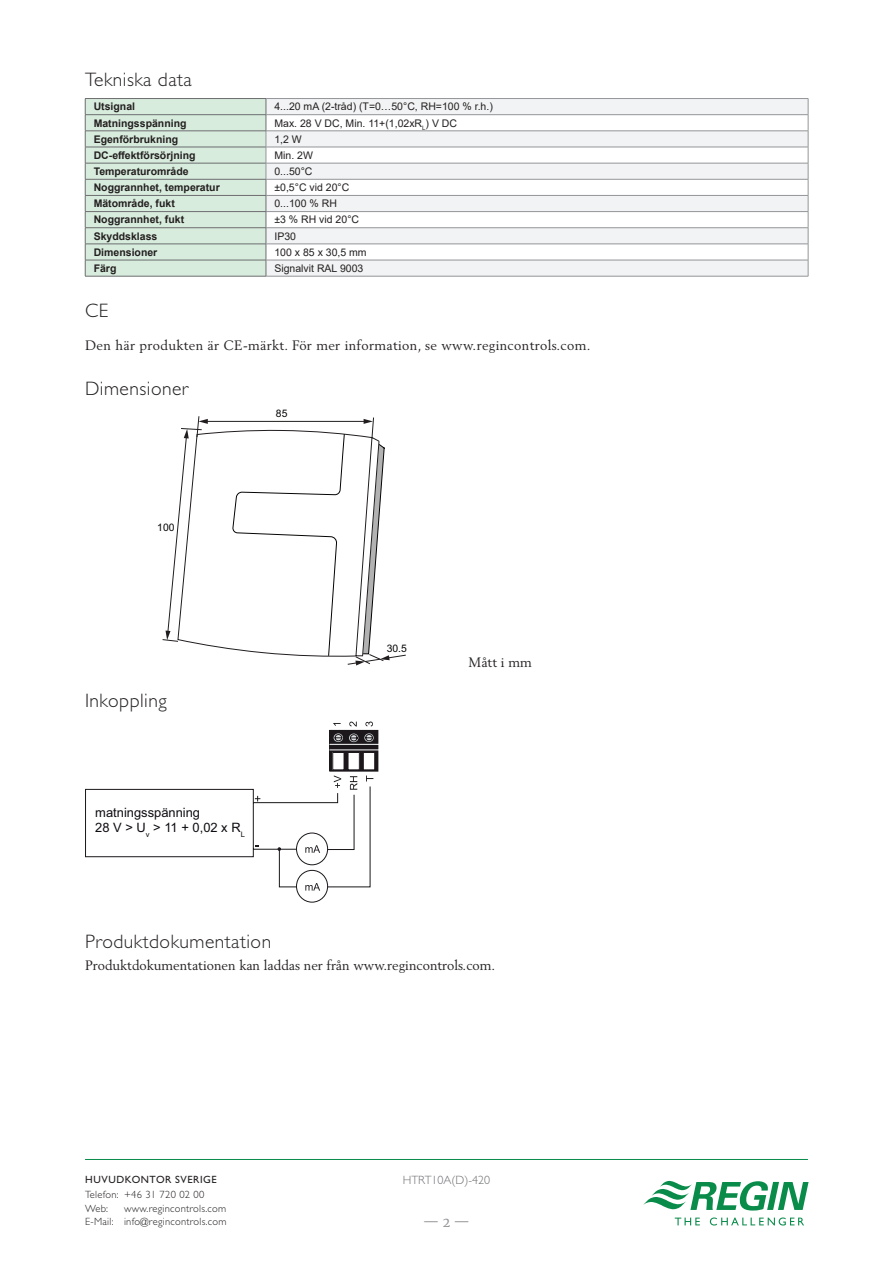
<style>
.page{position:relative;width:893px;height:1263px;background:#fff}
.page>*{position:absolute;margin:0;border:0;box-sizing:border-box;transform-origin:0 0}
.Header2{font:300 19.5px "Gill Sans Std";letter-spacing:.025em;color:#231f20}
.Header2_NewPage{font:300 19.5px "Gill Sans Std";letter-spacing:.025em;color:#231f20}
.TechnicalData{font:300 19.5px "Gill Sans Std";color:#231f20}
.Header2-2{font:13.5px "Berling LT Std";letter-spacing:.025em;color:#231f20}
.Body1{font:13.5px "Berling LT Std";color:#231f20}
.ImgIns2{font:13.5px "Berling LT Std";color:#231f20}
.t1{font:13.5px "Merriweather";color:#939598}
.t2{font:12.9px/15.5px "Arial";color:#0f0c12}
.t3{font:300 12px "Gill Sans Std";color:#6c6d70}
.TableHeader{font:700 10.5px "Arial";color:#231f20}
.TableBody{font:10.5px "Arial";color:#231f20}
.t4{font:300 10.5px/13.5px "Gill Sans Std";letter-spacing:.025em;color:#231f20}
.t5{font:10.5px "Gill Sans Std";letter-spacing:.055em;color:#231f20}
.t6{font:10.35px "Arial";color:#040503}
</style>
<div class="page">
<svg style="left:643px;top:1180px;width:166px;height:30px"></svg>
<svg style="left:675px;top:1217px;width:25px;height:8px"></svg>
<svg style="left:710px;top:1217px;width:94px;height:8px"></svg>
<hr style="left:85px;top:1159px;width:723px;height:1px;background:#098b4a">
<svg style="left:267px;top:99px;width:541px;height:177px;fill:#f2f3f4"></svg>
<hr style="left:85px;top:98px;width:181px;height:1px;background:#6c6d70">
<hr style="left:266px;top:98px;width:542px;height:1px;background:#939598">
<hr style="left:266px;top:131px;width:542px;height:1px;background:#939598">
<hr style="left:266px;top:163px;width:542px;height:1px;background:#939598">
<hr style="left:266px;top:179px;width:542px;height:1px;background:#939598">
<hr style="left:266px;top:211px;width:542px;height:1px;background:#939598">
<hr style="left:266px;top:114px;width:542px;height:1px;background:#939598">
<hr style="left:266px;top:147px;width:542px;height:1px;background:#939598">
<hr style="left:266px;top:195px;width:542px;height:1px;background:#939598">
<hr style="left:266px;top:227px;width:542px;height:1px;background:#939598">
<svg style="left:808px;top:99px;width:1px;height:177px"></svg>
<svg style="left:85px;top:99px;width:182px;height:177px;background:#d0e3d5"></svg>
<hr style="left:85px;top:163px;width:181px;height:1px;background:#6c6d70">
<hr style="left:85px;top:227px;width:181px;height:1px;background:#6c6d70">
<hr style="left:266px;top:244px;width:542px;height:1px;background:#939598">
<hr style="left:266px;top:260px;width:542px;height:1px;background:#939598">
<hr style="left:266px;top:276px;width:542px;height:1px;background:#939598">
<hr style="left:85px;top:244px;width:181px;height:1px;background:#6c6d70">
<hr style="left:85px;top:260px;width:181px;height:1px;background:#6c6d70">
<hr style="left:85px;top:276px;width:181px;height:1px;background:#6c6d70">
<svg style="left:162px;top:416px;width:244px;height:249px"></svg>
<div style="left:296px;top:870px;width:32px;height:32px;border:1px solid #1b171b;border-radius:50%"></div>
<svg style="left:333px;top:723px;width:8px;height:3px"></svg>
<svg style="left:349px;top:722px;width:8px;height:4px"></svg>
<svg style="left:365px;top:721px;width:8px;height:5px"></svg>
<div style="left:330px;top:730px;width:48px;height:41px;background:#1b171b"></div>
<div style="left:329px;top:730px;width:49px;height:42px;border:1px solid #1b171b"></div>
<div style="left:348px;top:752px;width:11px;height:18px;background:#fff"></div>
<div style="left:348px;top:752px;width:12px;height:18px;border:1px solid #1b171b"></div>
<div style="left:363px;top:752px;width:12px;height:18px;background:#fff"></div>
<div style="left:363px;top:752px;width:12px;height:18px;border:1px solid #1b171b"></div>
<div style="left:333px;top:752px;width:11px;height:18px;background:#fff"></div>
<div style="left:332px;top:752px;width:12px;height:18px;border:1px solid #1b171b"></div>
<svg style="left:334px;top:733px;width:9px;height:9px"></svg>
<svg style="left:335px;top:734px;width:7px;height:7px"></svg>
<hr style="left:330px;top:750px;width:63px;height:1px;background:#fff">
<hr style="left:330px;top:744px;width:63px;height:1px;background:#fff">
<svg style="left:85px;top:775px;width:288px;height:115px"></svg>
<svg style="left:349px;top:733px;width:9px;height:9px"></svg>
<svg style="left:350px;top:734px;width:8px;height:7px"></svg>
<svg style="left:364px;top:733px;width:10px;height:9px"></svg>
<svg style="left:365px;top:734px;width:8px;height:7px"></svg>
<p class="Header2_NewPage" style="left:85px;top:68px;width:108px">Tekniska data</p>
<p class="TableHeader" style="left:94px;top:99px;width:43px">Utsignal</p>
<p class="TableBody" style="left:274px;top:100px;width:220px">4...20 mA (2-tråd) (T=0…50°C, RH=100 % r.h.)</p>
<p class="TableHeader" style="left:94px;top:115px;width:94px">Matningsspänning</p>
<p class="TableBody" style="left:274px;top:116px;width:184px">Max. 28 V DC, Min. 11+(1,02xR<sub>L</sub>) V DC</p>
<p class="TableHeader" style="left:94px;top:132px;width:86px">Egenförbrukning</p>
<p class="TableBody" style="left:274px;top:132px;width:29px">1,2 W</p>
<p class="TableHeader" style="left:94px;top:148px;width:103px">DC-effektförsörjning</p>
<p class="TableBody" style="left:274px;top:148px;width:40px">Min. 2W</p>
<p class="TableHeader" style="left:94px;top:164px;width:96px">Temperaturområde</p>
<p class="TableBody" style="left:274px;top:164px;width:40px">0...50°C</p>
<p class="TableHeader" style="left:94px;top:180px;width:128px">Noggrannhet, temperatur</p>
<p class="TableBody" style="left:274px;top:180px;width:76px">±0,5°C vid 20°C</p>
<p class="TableHeader" style="left:94px;top:196px;width:83px">Mätområde, fukt</p>
<p class="TableBody" style="left:274px;top:196px;width:64px">0...100 % RH</p>
<p class="TableHeader" style="left:94px;top:212px;width:92px">Noggrannhet, fukt</p>
<p class="TableBody" style="left:274px;top:213px;width:86px">±3 % RH vid 20°C</p>
<p class="TableHeader" style="left:94px;top:229px;width:65px">Skyddsklass</p>
<p class="TableBody" style="left:274px;top:229px;width:23px">IP30</p>
<p class="TableHeader" style="left:94px;top:245px;width:65px">Dimensioner</p>
<p class="TableBody" style="left:274px;top:245px;width:94px">100 x 85 x 30,5 mm</p>
<p class="TableHeader" style="left:94px;top:261px;width:24px">Färg</p>
<p class="TableBody" style="left:274px;top:261px;width:90px">Signalvit RAL 9003</p>
<p class="TechnicalData" style="left:85px;top:299px;width:25px">CE</p>
<p class="Header2-2" style="left:85px;top:337px;width:507px">Den här produkten är CE-märkt. För mer information, se www.regincontrols.com.</p>
<p class="Header2" style="left:85px;top:377px;width:105px">Dimensioner</p>
<p class="t6" style="left:157px;top:520px;width:19px">100</p>
<p class="t6" style="left:276px;top:406px;width:13px">85</p>
<p class="Header2" style="left:85px;top:690px;width:83px">Inkoppling</p>
<p class="t2" style="left:95px;top:804px;width:151px">matningsspänning<br>28 V &gt; U<sub>v</sub> &gt; 11 + 0,02 x R<sub>L</sub></p>
<p class="t6" style="left:387px;top:641px;width:22px">30.5</p>
<p class="ImgIns2" style="left:469px;top:654px;width:65px">Mått i mm</p>
<p class="Header2" style="left:85px;top:931px;width:188px">Produktdokumentation</p>
<p class="Body1" style="left:85px;top:957px;width:412px">Produktdokumentationen kan laddas ner från www.regincontrols.com.</p>
<p class="t5" style="left:85px;top:1173px;width:133px">HUVUDKONTOR SVERIGE</p>
<p class="t4" style="left:85px;top:1188px;width:121px">Telefon: +46 31 720 02 00<br>Web:</p>
<p class="t4" style="left:85px;top:1201px;width:143px;text-align:right">www.regincontrols.com<br>E-Mail: info@regincontrols.com</p>
<p class="t3" style="left:403px;top:1173px;width:89px">HTRT10A(D)-420</p>
<p class="t1" style="left:423px;top:1214px;width:48px">— 2 —</p>
</div>
